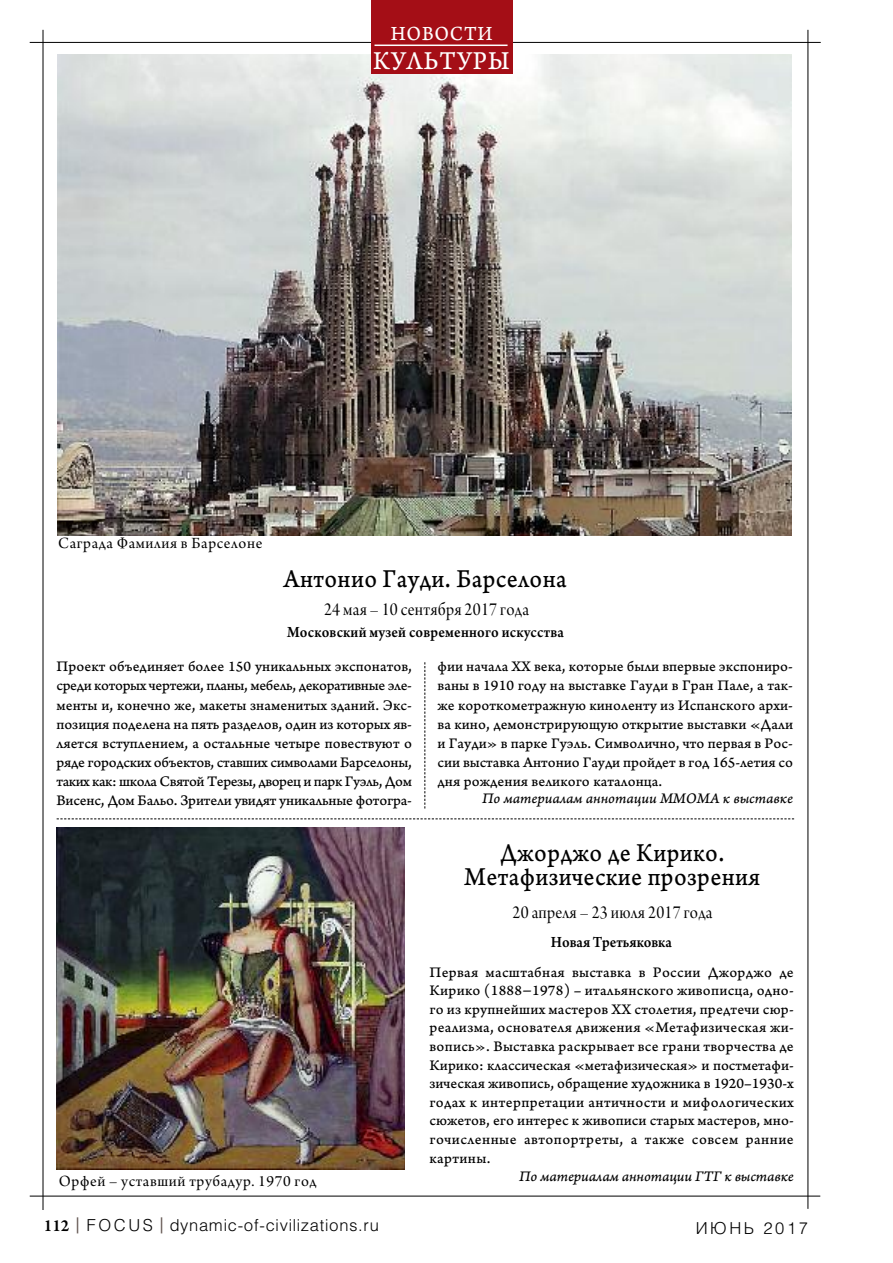
<style>
.page{position:relative;width:893px;height:1263px;background:#fff}
.page>*{position:absolute;margin:0;border:0;box-sizing:border-box;transform-origin:0 0}
.t1{font:27px/24px "Arno Pro Caption";letter-spacing:.015em;color:#000;text-align:center;scale:.91 1}
.t2{font:27px "Arno Pro Caption";letter-spacing:.04em;color:#fff;scale:.91 1}
.t3{font:21px "Arno Pro Caption";letter-spacing:.04em;color:#fff;scale:.91 1}
.t4{font:19.5px "Arno Pro Display";letter-spacing:.015em;color:#000;scale:.91 1}
.t5{font:16.5px "Arno Pro Subhead";letter-spacing:.035em;color:#000}
.t6{font:600 16.5px "Arno Pro";letter-spacing:.015em;color:#000;scale:.91 1}
.t7{font:300 16.5px "Helios";letter-spacing:.045em;color:#000}
.t8{font:300 16.5px "Helios";letter-spacing:.155em;color:#000}
.t9{font:15.3px/19px "Arno Pro Caption";letter-spacing:.005em;color:#000;text-align:justify}
.t10{font:15.3px "Arno Pro Italic Caption";letter-spacing:-.005em;color:#000}
.s1{font-family:"Arno Pro";font-weight:600;font-size:18px}
.s2{font-weight:400;font-size:21px;color:#60534f}
</style>
<div class="page">
<img style="left:58px;top:55px;width:734px;height:480px">
<hr style="left:502px;top:42px;width:319px;height:1px;background:#000">
<img style="left:57px;top:827px;width:347px;height:342px">
<hr style="left:30px;top:42px;width:356px;height:1px;background:#000">
<hr style="left:43px;top:30px;width:1px;height:1180px;background:#000">
<svg style="left:57px;top:818px;width:737px;height:1px"></svg>
<svg style="left:424px;top:662px;width:1px;height:146px"></svg>
<hr style="left:807px;top:30px;width:1px;height:1179px;background:#000">
<hr style="left:30px;top:1196px;width:790px;height:1px;background:#000">
<div style="left:371px;top:0;width:141px;height:74px;background:#a40e16"></div>
<hr style="left:374px;top:45px;width:134px;height:1px;background:#fff">
<h2 class="t3" style="left:391px;top:26px;width:113px">НОВОСТИ</h2>
<h1 class="t2" style="left:373px;top:51px;width:151px">КУЛЬТУРЫ</h1>
<p class="t5" style="left:58px;top:537px;width:206px">Саграда Фамилия в Барселоне</p>
<h1 class="t1" style="left:284px;top:569px;width:313px">Антонио Гауди. Барселона</h1>
<p class="t4" style="left:324px;top:602px;width:227px">24 мая – 10 сентября 2017 года</p>
<p class="t6" style="left:287px;top:627px;width:306px">Московский музей современного искусства</p>
<p class="t9" style="left:56px;top:658px;width:357px">Проект объединяет более 150 уникальных экспонатов, среди которых чертежи, планы, мебель, декоративные эле&shy;менты и, конечно же, макеты знаменитых зданий. Экс&shy;позиция поделена на пять разделов, один из которых яв&shy;ляется вступлением, а остальные четыре повествуют о ряде городских объектов, ставших символами Барселоны, таких как: школа Святой Терезы, дворец и парк Гуэль, Дом Висенс, Дом Бальо. Зрители увидят уникальные фотогра-</p>
<p class="t9" style="left:437px;top:658px;width:357px">фии начала XX века, которые были впервые экспониро&shy;ваны в 1910 году на выставке Гауди в Гран Пале, а так&shy;же короткометражную киноленту из Испанского архи&shy;ва кино, демонстрирующую открытие выставки «Дали и Гауди» в парке Гуэль. Символично, что первая в Рос&shy;сии выставка Антонио Гауди пройдет в год 165-летия со дня рождения великого каталонца.</p>
<p class="t10" style="left:482px;top:793px;width:312px">По материалам аннотации MMOMA к выставке</p>
<p class="t5" style="left:59px;top:1175px;width:259px">Орфей – уставший трубадур. 1970 год</p>
<h1 class="t1" style="left:464px;top:844px;width:327px">Джорджо де Кирико.<br>Метафизические прозрения</h1>
<p class="t4" style="left:512px;top:904px;width:221px">20 апреля – 23 июля 2017 года</p>
<p class="t6" style="left:551px;top:936px;width:135px">Новая Третьяковка</p>
<p class="t9" style="left:429px;top:964px;width:366px;line-height:18.6px">Первая масштабная выставка в России Джорджо де Кирико (1888−1978) – итальянского живописца, одно&shy;го из крупнейших мастеров ХХ столетия, предтечи сюр&shy;реализма, основателя движения «Метафизическая жи&shy;вопись». Выставка раскрывает все грани творчества де Кирико: классическая «метафизическая» и постметафи&shy;зическая живопись, обращение художника в 1920–1930-х годах к интерпретации античности и мифологических сюжетов, его интерес к живописи старых мастеров, мно&shy;гочисленные автопортреты, а также совсем ранние картины.</p>
<p class="t10" style="left:519px;top:1171px;width:276px">По материалам аннотации ГТГ к выставке</p>
<p class="t7" style="left:44px;top:1219px;width:336px"><span class="s1">112</span> <span class="s2">|</span> F O C U S <span class="s2">|</span> dynamic-of-civilizations.ru</p>
<p class="t8" style="left:696px;top:1222px;width:114px">ИЮНЬ 2017</p>
</div>
